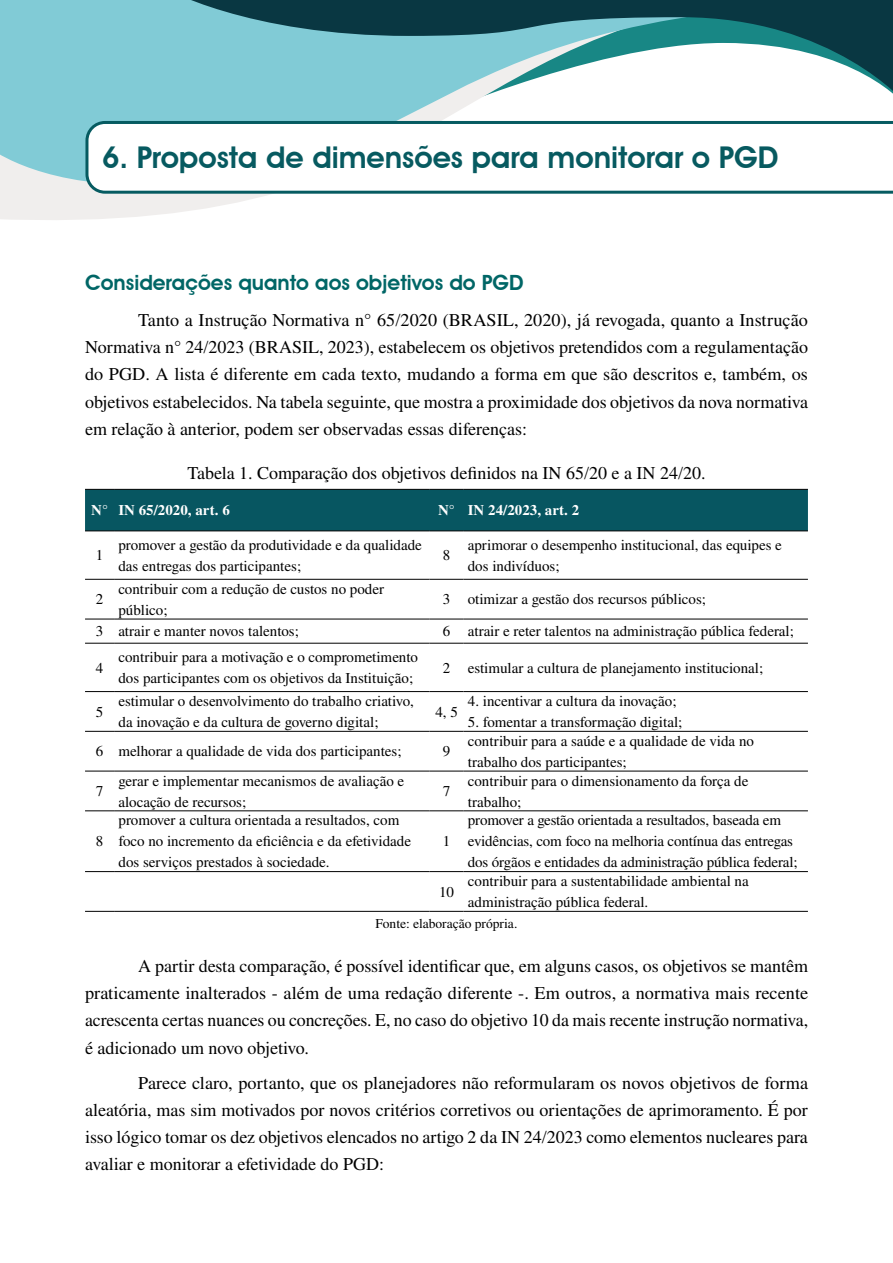
<style>
.page{position:relative;width:893px;height:1263px;background:#fff}
.page>*{position:absolute;margin:0;border:0;box-sizing:border-box;transform-origin:0 0}
.t1{font:600 30px "Avant Garde IT Cby BT";color:#075a60}
.t2{font:600 21px "Avant Garde IT Cby BT";color:#066}
.t3{font:18px/27.2px "Nimbus Rom No 9 L";color:#000;text-align:justify}
.t4{font:15px/21px "Nimbus Rom No 9 L";color:#000}
.t5{font:500 15px "Nimbus Rom No 9 L";color:#fff}
.t6{font:13.5px "Nimbus Rom No 9 L";color:#000}
</style>
<div class="page">
<svg style="left:0;top:185px;width:270px;height:35px;fill:#f0eeed"></svg>
<svg style="left:0;top:0;width:469px;height:185px;background:#88cdd7"></svg>
<svg style="left:162px;top:0;width:731px;height:104px"></svg>
<svg style="left:85px;top:121px;width:808px;height:73px"></svg>
<div style="left:85px;top:489px;width:723px;height:42px;background:#075661"></div>
<hr style="left:114px;top:530px;width:315px;height:1px;background:#000">
<hr style="left:429px;top:530px;width:34px;height:1px;background:#000">
<hr style="left:463px;top:530px;width:345px;height:1px;background:#000">
<svg style="left:85px;top:579px;width:29px;height:1px"></svg>
<hr style="left:114px;top:579px;width:315px;height:1px;background:#000">
<hr style="left:429px;top:579px;width:34px;height:1px;background:#000">
<hr style="left:463px;top:579px;width:345px;height:1px;background:#000">
<svg style="left:85px;top:619px;width:29px;height:1px"></svg>
<hr style="left:114px;top:619px;width:315px;height:1px;background:#000">
<hr style="left:429px;top:619px;width:34px;height:1px;background:#000">
<hr style="left:463px;top:619px;width:345px;height:1px;background:#000">
<svg style="left:85px;top:643px;width:29px;height:1px"></svg>
<hr style="left:114px;top:643px;width:315px;height:1px;background:#000">
<hr style="left:429px;top:643px;width:34px;height:1px;background:#000">
<hr style="left:463px;top:643px;width:345px;height:1px;background:#000">
<svg style="left:85px;top:691px;width:29px;height:1px"></svg>
<hr style="left:114px;top:691px;width:315px;height:1px;background:#000">
<hr style="left:429px;top:691px;width:34px;height:1px;background:#000">
<hr style="left:463px;top:691px;width:345px;height:1px;background:#000">
<svg style="left:85px;top:731px;width:29px;height:1px"></svg>
<hr style="left:114px;top:731px;width:315px;height:1px;background:#000">
<hr style="left:429px;top:731px;width:34px;height:1px;background:#000">
<hr style="left:463px;top:731px;width:345px;height:1px;background:#000">
<svg style="left:85px;top:771px;width:29px;height:1px"></svg>
<hr style="left:114px;top:771px;width:315px;height:1px;background:#000">
<hr style="left:429px;top:771px;width:34px;height:1px;background:#000">
<hr style="left:463px;top:771px;width:345px;height:1px;background:#000">
<svg style="left:85px;top:810px;width:29px;height:1px"></svg>
<hr style="left:114px;top:810px;width:315px;height:1px;background:#000">
<hr style="left:429px;top:810px;width:34px;height:1px;background:#000">
<hr style="left:463px;top:810px;width:345px;height:1px;background:#000">
<svg style="left:85px;top:871px;width:29px;height:1px"></svg>
<hr style="left:114px;top:871px;width:315px;height:1px;background:#000">
<hr style="left:429px;top:871px;width:34px;height:1px;background:#000">
<hr style="left:463px;top:871px;width:345px;height:1px;background:#000">
<svg style="left:85px;top:911px;width:29px;height:1px"></svg>
<hr style="left:114px;top:911px;width:315px;height:1px;background:#000">
<hr style="left:429px;top:911px;width:34px;height:1px;background:#000">
<hr style="left:463px;top:911px;width:345px;height:1px;background:#000">
<h1 class="t1" style="left:102px;top:139px;width:678px">6. Proposta de dimensões para monitorar o PGD</h1>
<h2 class="t2" style="left:85px;top:270px;width:440px">Considerações quanto aos objetivos do PGD</h2>
<p class="t3" style="left:85px;top:306px;width:725px;text-indent:53px">Tanto a Instrução Normativa n° 65/2020 (BRASIL, 2020), já revogada, quanto a Instrução Normativa n° 24/2023 (BRASIL, 2023), estabelecem os objetivos pretendidos com a regulamentação do PGD. A lista é diferente em cada texto, mudando a forma em que são descritos e, também, os objetivos estabelecidos. Na tabela seguinte, que mostra a proximidade dos objetivos da nova normativa em relação à anterior, podem ser observadas essas diferenças:</p>
<p class="t3" style="left:187px;top:458px;width:520px">Tabela 1. Comparação dos objetivos definidos na IN 65/20 e a IN 24/20.</p>
<p class="t5" style="left:91px;top:499px;width:140px">N° IN 65/2020, art. 6</p>
<p class="t5" style="left:438px;top:499px;width:143px">N° IN 24/2023, art. 2</p>
<p class="t4" style="left:96px;top:544px;width:9px">1</p>
<p class="t4" style="left:118px;top:534px;width:305px">promover a gestão da produtividade e da qualidade das entregas dos participantes;</p>
<p class="t4" style="left:443px;top:544px;width:9px">8</p>
<p class="t4" style="left:468px;top:534px;width:316px">aprimorar o desempenho institucional, das equipes e dos indivíduos;</p>
<p class="t4" style="left:96px;top:588px;width:9px">2</p>
<p class="t4" style="left:118px;top:578px;width:267px">contribuir com a redução de custos no poder público;</p>
<p class="t4" style="left:443px;top:588px;width:265px">3 otimizar a gestão dos recursos públicos;</p>
<p class="t4" style="left:96px;top:620px;width:205px">3 atrair e manter novos talentos;</p>
<p class="t4" style="left:443px;top:620px;width:353px">6 atrair e reter talentos na administração pública federal;</p>
<p class="t4" style="left:96px;top:656px;width:9px">4</p>
<p class="t4" style="left:118px;top:646px;width:301px">contribuir para a motivação e o comprometimento dos participantes com os objetivos da Instituição;</p>
<p class="t4" style="left:443px;top:656px;width:322px">2 estimular a cultura de planejamento institucional;</p>
<p class="t4" style="left:96px;top:700px;width:9px">5</p>
<p class="t4" style="left:118px;top:690px;width:297px">estimular o desenvolvimento do trabalho criativo, da inovação e da cultura de governo digital;</p>
<p class="t4" style="left:435px;top:700px;width:24px">4, 5</p>
<p class="t4" style="left:468px;top:690px;width:210px">4. incentivar a cultura da inovação;</p>
<p class="t4" style="left:468px;top:711px;width:216px">5. fomentar a transformação digital;</p>
<p class="t4" style="left:96px;top:740px;width:307px">6 melhorar a qualidade de vida dos participantes;</p>
<p class="t4" style="left:443px;top:740px;width:9px">9</p>
<p class="t4" style="left:468px;top:730px;width:288px">contribuir para a saúde e a qualidade de vida no trabalho dos participantes;</p>
<p class="t4" style="left:96px;top:780px;width:9px">7</p>
<p class="t4" style="left:118px;top:769px;width:287px">gerar e implementar mecanismos de avaliação e alocação de recursos;</p>
<p class="t4" style="left:443px;top:780px;width:9px">7</p>
<p class="t4" style="left:468px;top:769px;width:282px">contribuir para o dimensionamento da força de trabalho;</p>
<p class="t4" style="left:96px;top:830px;width:9px">8</p>
<p class="t4" style="left:118px;top:809px;width:294px">promover a cultura orientada a resultados, com foco no incremento da eficiência e da efetividade dos serviços prestados à sociedade.</p>
<p class="t4" style="left:468px;top:809px;width:331px">promover a gestão orientada a resultados, baseada em evidências, com foco na melhoria contínua das entregas dos órgãos e entidades da administração pública federal;</p>
<p class="t4" style="left:443px;top:830px;width:9px">1</p>
<p class="t4" style="left:439px;top:880px;width:16px">10</p>
<p class="t4" style="left:468px;top:870px;width:282px">contribuir para a sustentabilidade ambiental na administração pública federal.</p>
<p class="t6" style="left:376px;top:914px;width:143px">Fonte: elaboração própria.</p>
<p class="t3" style="left:85px;top:952px;width:725px;text-indent:53px">A partir desta comparação, é possível identificar que, em alguns casos, os objetivos se mantêm praticamente inalterados - além de uma redação diferente -. Em outros, a normativa mais recente acrescenta certas nuances ou concreções. E, no caso do objetivo 10 da mais recente instrução normativa, é adicionado um novo objetivo.</p>
<p class="t3" style="left:85px;top:1069px;width:725px;text-indent:53px">Parece claro, portanto, que os planejadores não reformularam os novos objetivos de forma aleatória, mas sim motivados por novos critérios corretivos ou orientações de aprimoramento. É por isso lógico tomar os dez objetivos elencados no artigo 2 da IN 24/2023 como elementos nucleares para avaliar e monitorar a efetividade do PGD:</p>
</div>
